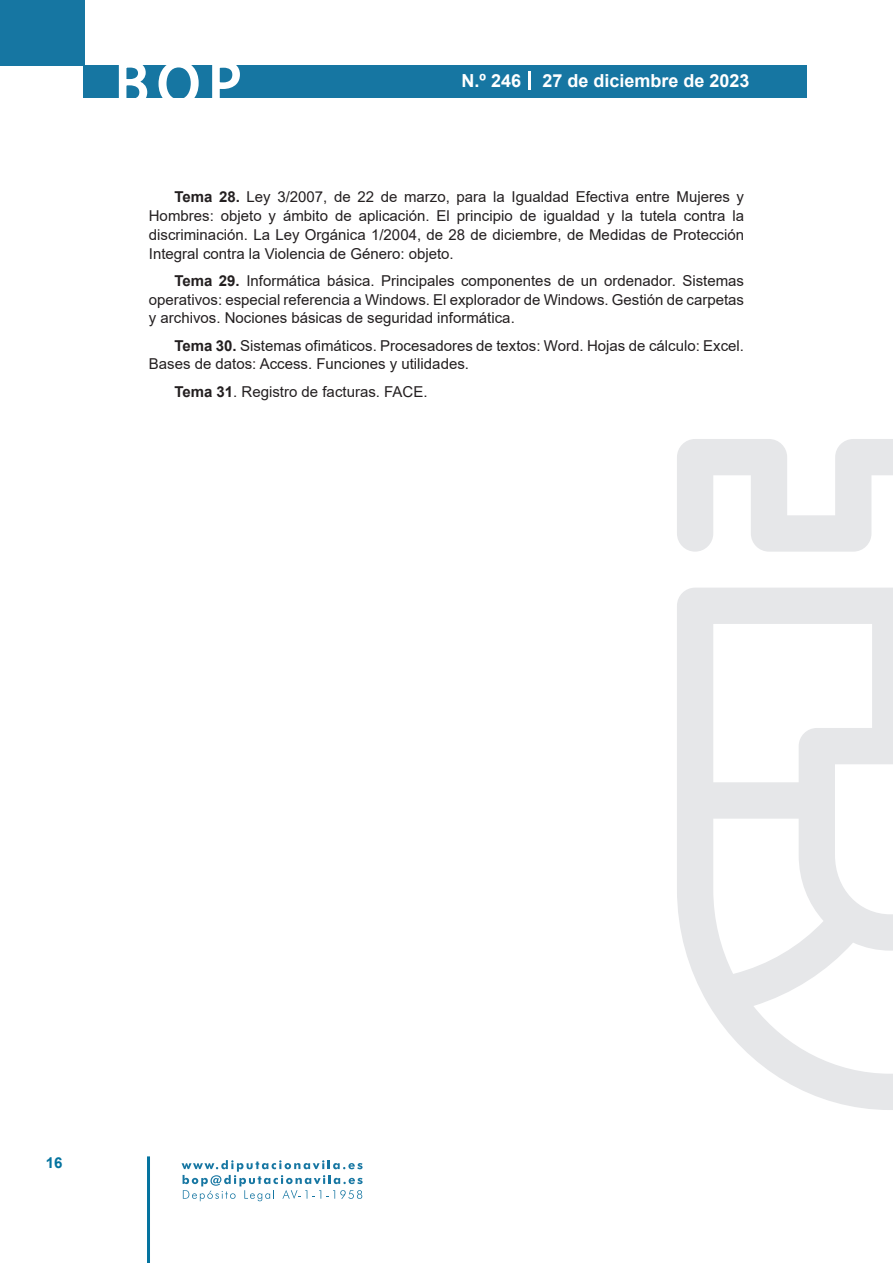
<style>
.page{position:relative;width:893px;height:1263px;background:#fff}
.page>*{position:absolute;margin:0;border:0;box-sizing:border-box;transform-origin:0 0}
.t1{font:500 61.5px "Avant Garde";color:#fff}
.t2{font:700 18px "Arial";color:#fff}
.texto_normal{font:15px/18.8px "Arial";color:#231f20;text-align:justify}
.t3{font:700 15px "Arial";color:#04739f}
.s1{font-weight:700}
</style>
<div class="page">
<div style="left:0;top:0;width:85px;height:65px;background:#1676a2"></div>
<div style="left:84px;top:65px;width:723px;height:33px;background:#1676a2"></div>
<svg style="left:118px;top:65px;width:30px;height:33px"></svg>
<svg style="left:158px;top:65px;width:41px;height:33px"></svg>
<svg style="left:212px;top:65px;width:28px;height:33px"></svg>
<svg style="left:182px;top:1160px;width:181px;height:41px"></svg>
<hr style="left:147px;top:1156px;width:3px;height:107px;background:#04739f">
<svg style="left:529px;top:71px;width:2px;height:19px"></svg>
<svg style="left:677px;top:439px;width:216px;height:671px"></svg>
<h1 class="t1" style="left:115px;top:46px;width:128px">BOP</h1>
<p class="t2" style="left:462px;top:68px;width:289px">N.º 246 27 de diciembre de 2023</p>
<p class="texto_normal" style="left:149px;top:188px;width:597px;text-indent:26px"><span class="s1">Tema 28.</span> Ley 3/2007, de 22 de marzo, para la Igualdad Efectiva entre Mujeres y Hombres: objeto y ámbito de aplicación. El principio de igualdad y la tutela contra la discriminación. La Ley Orgánica 1/2004, de 28 de diciembre, de Medidas de Protección Integral contra la Violencia de Género: objeto.</p>
<p class="texto_normal" style="left:149px;top:271px;width:597px;text-indent:26px"><span class="s1">Tema 29.</span> Informática básica. Principales componentes de un ordenador. Sistemas operativos: especial referencia a Windows. El explorador de Windows. Gestión de carpetas y archivos. Nociones básicas de seguridad informática.</p>
<p class="texto_normal" style="left:149px;top:336px;width:597px;text-indent:26px"><span class="s1">Tema 30.</span> Sistemas ofimáticos. Procesadores de textos: Word. Hojas de cálculo: Excel.<br>Bases de datos: Access. Funciones y utilidades.</p>
<p class="texto_normal" style="left:174px;top:382px;width:255px"><span class="s1">Tema 31</span>. Registro de facturas. FACE.</p>
<p class="t3" style="left:46px;top:1152px;width:18px">16</p>
</div>
